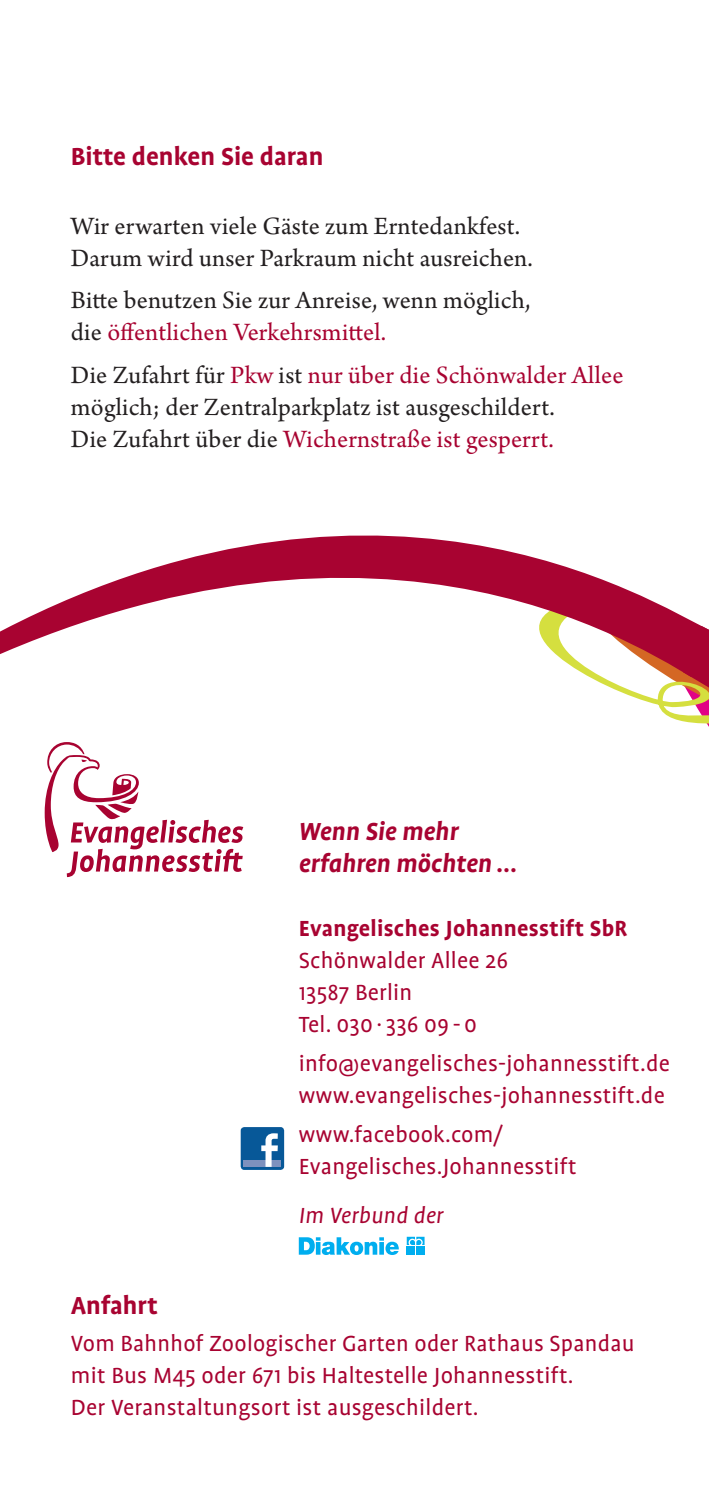
<style>
.page{position:relative;width:709px;height:1489px;background:#fff}
.page>*{position:absolute;margin:0;border:0;box-sizing:border-box;transform-origin:0 0}
.t1{font:italic 700 28px/32px "EJS Profile Pro";color:#a80331}
.t2{font:700 28px "EJS Profile Pro";color:#a80331}
.t3{font:26.25px/32px "Arno Pro";letter-spacing:.01em;color:#231f20}
.t4{font:25px/32px "EJS Profile Pro";letter-spacing:.01em;color:#a80331}
.t5{font:700 25px "EJS Profile Pro";letter-spacing:.01em;color:#a80331}
.t6{font:italic 25px "EJS Profile Pro";letter-spacing:.01em;color:#a80331}
.s1{color:#a80331}
</style>
<div class="page">
<div style="left:407px;top:1246px;width:8px;height:8px;background:#00aeef"></div>
<svg style="left:407px;top:1236px;width:17px;height:8px"></svg>
<div style="left:416px;top:1246px;width:8px;height:8px;background:#00aeef"></div>
<svg style="left:299px;top:1237px;width:100px;height:17px"></svg>
<svg style="left:0;top:535px;width:585px;height:140px"></svg>
<svg style="left:585px;top:573px;width:124px;height:154px"></svg>
<svg style="left:45px;top:742px;width:198px;height:135px"></svg>
<div style="left:241px;top:1126px;width:43px;height:43px;background:#075898;border-radius:4px"></div>
<div style="left:244px;top:1160px;width:37px;height:6px;background:#7e91be"></div>
<svg style="left:261px;top:1133px;width:17px;height:33px"></svg>
<p class="t2" style="left:71px;top:140px;width:254px">Bitte denken Sie daran</p>
<p class="t3" style="left:71px;top:211px;width:463px">Wir erwarten viele Gäste zum Erntedankfest.<br>Darum wird unser Parkraum nicht ausreichen.</p>
<p class="t3" style="left:71px;top:286px;width:461px">Bitte benutzen Sie zur Anreise, wenn möglich, die <span class="s1">öffentlichen Verkehrsmittel.</span></p>
<p class="t3" style="left:71px;top:360px;width:554px">Die Zufahrt für <span class="s1">Pkw</span> ist <span class="s1">nur über die Schönwalder Allee </span>möglich; der Zentralparkplatz ist ausgeschildert.<br>Die Zufahrt über die <span class="s1">Wichernstraße ist gesperrt.</span></p>
<p class="t1" style="left:299px;top:814px;width:220px">Wenn Sie mehr erfahren möchten …</p>
<p class="t5" style="left:299px;top:913px;width:330px">Evangelisches Johannesstift SbR</p>
<p class="t4" style="left:299px;top:945px;width:211px">Schönwalder Allee 26<br>13587 Berlin<br>Tel. 030 · 336 09 - 0</p>
<p class="t4" style="left:299px;top:1047px;width:372px">info@evangelisches-johannesstift.de www.evangelisches-johannesstift.de</p>
<p class="t4" style="left:299px;top:1118px;width:279px">www.facebook.com/<br>Evangelisches.Johannesstift</p>
<p class="t6" style="left:299px;top:1199px;width:146px">Im Verbund der</p>
<p class="t2" style="left:71px;top:1288px;width:89px">Anfahrt</p>
<p class="t4" style="left:71px;top:1327px;width:565px">Vom Bahnhof Zoologischer Garten oder Rathaus Spandau mit Bus M45 oder 671 bis Haltestelle Johannesstift.<br>Der Veranstaltungsort ist ausgeschildert.</p>
</div>
